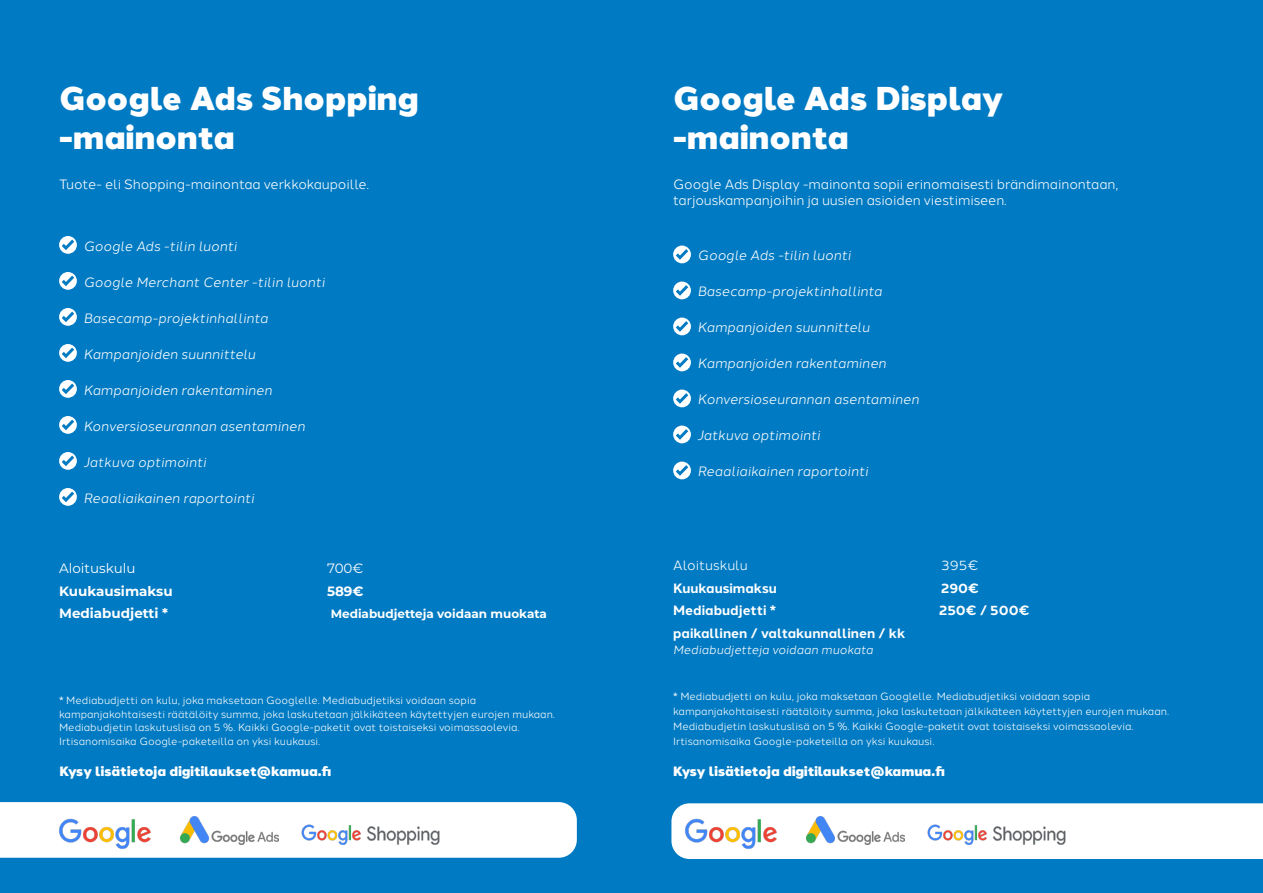
<style>
.page{position:relative;width:1263px;height:893px;background:#007ac2}
.page>*{position:absolute;margin:0;border:0;box-sizing:border-box;transform-origin:0 0}
.t1{font:900 33px/39px "Halcom";color:#fff}
.t2{font:italic 13.5px "Halcom";color:#fff}
.t3{font:13.5px/16.5px "Halcom";letter-spacing:-.01em;color:#fff}
.t4{font:900 13.5px "Halcom";color:#fff}
.t5{font:700 13.5px "Halcom";color:#fff}
.t6{font:700 13.5px "Montserrat";color:#fff}
.t7{font:13.5px "Montserrat";color:#fff}
.t8{font:700 12px "Montserrat";color:#fff}
.t9{font:italic 12px "Halcom";color:#fff}
.t10{font:10.5px/13.5px "Halcom";color:#fff}
</style>
<div class="page">
<div style="left:671px;top:803px;width:592px;height:56px;background:#fff"></div>
<div style="left:0;top:802px;width:577px;height:56px;background:#fff"></div>
<svg style="left:59px;top:236px;width:18px;height:18px"></svg>
<svg style="left:62px;top:240px;width:12px;height:10px"></svg>
<svg style="left:59px;top:272px;width:18px;height:18px"></svg>
<svg style="left:62px;top:276px;width:12px;height:10px"></svg>
<svg style="left:59px;top:308px;width:18px;height:18px"></svg>
<svg style="left:62px;top:312px;width:12px;height:10px"></svg>
<svg style="left:59px;top:344px;width:18px;height:18px"></svg>
<svg style="left:62px;top:348px;width:12px;height:10px"></svg>
<svg style="left:59px;top:380px;width:18px;height:18px"></svg>
<svg style="left:62px;top:384px;width:12px;height:10px"></svg>
<svg style="left:59px;top:416px;width:18px;height:18px"></svg>
<svg style="left:62px;top:420px;width:12px;height:10px"></svg>
<svg style="left:59px;top:452px;width:18px;height:18px"></svg>
<svg style="left:62px;top:456px;width:12px;height:10px"></svg>
<svg style="left:59px;top:488px;width:18px;height:18px"></svg>
<svg style="left:62px;top:492px;width:12px;height:10px"></svg>
<img style="left:57px;top:816px;width:96px;height:36px">
<img style="left:180px;top:816px;width:98px;height:29px">
<img style="left:302px;top:824px;width:137px;height:21px">
<div style="left:673px;top:246px;width:18px;height:17px;background:#fff;border-radius:50%"></div>
<svg style="left:676px;top:249px;width:12px;height:11px"></svg>
<div style="left:673px;top:282px;width:18px;height:17px;background:#fff;border-radius:50%"></div>
<svg style="left:676px;top:285px;width:12px;height:11px"></svg>
<div style="left:673px;top:318px;width:18px;height:17px;background:#fff;border-radius:50%"></div>
<svg style="left:676px;top:321px;width:12px;height:11px"></svg>
<div style="left:673px;top:354px;width:18px;height:17px;background:#fff;border-radius:50%"></div>
<svg style="left:676px;top:357px;width:12px;height:11px"></svg>
<div style="left:673px;top:390px;width:18px;height:17px;background:#fff;border-radius:50%"></div>
<svg style="left:676px;top:393px;width:12px;height:11px"></svg>
<div style="left:673px;top:426px;width:18px;height:17px;background:#fff;border-radius:50%"></div>
<svg style="left:676px;top:429px;width:12px;height:11px"></svg>
<div style="left:673px;top:462px;width:18px;height:17px;background:#fff;border-radius:50%"></div>
<svg style="left:676px;top:465px;width:12px;height:11px"></svg>
<img style="left:683px;top:816px;width:96px;height:36px">
<img style="left:806px;top:816px;width:98px;height:29px">
<img style="left:928px;top:824px;width:137px;height:21px">
<h1 class="t1" style="left:59px;top:77px;width:361px">Google Ads Shopping -mainonta</h1>
<p class="t3" style="left:59px;top:174px;width:312px">Tuote- eli Shopping-mainontaa verkkokaupoille.</p>
<p class="t2" style="left:83px;top:235px;width:155px">Google Ads -tilin luonti</p>
<p class="t2" style="left:83px;top:271px;width:243px">Google Merchant Center -tilin luonti</p>
<p class="t2" style="left:83px;top:307px;width:186px">Basecamp-projektinhallinta</p>
<p class="t2" style="left:83px;top:343px;width:174px">Kampanjoiden suunnittelu</p>
<p class="t2" style="left:83px;top:379px;width:190px">Kampanjoiden rakentaminen</p>
<p class="t2" style="left:83px;top:415px;width:223px">Konversioseurannan asentaminen</p>
<p class="t2" style="left:83px;top:451px;width:124px">Jatkuva optimointi</p>
<p class="t2" style="left:83px;top:487px;width:172px">Reaaliaikainen raportointi</p>
<p class="t7" style="left:59px;top:559px;width:78px">Aloituskulu</p>
<p class="t7" style="left:327px;top:559px;width:38px">700€</p>
<p class="t6" style="left:59px;top:581px;width:115px">Kuukausimaksu</p>
<p class="t6" style="left:327px;top:581px;width:38px">589€</p>
<p class="t6" style="left:59px;top:604px;width:111px">Mediabudjetti *</p>
<p class="t8" style="left:331px;top:605px;width:218px">Mediabudjetteja voidaan muokata</p>
<p class="t10" style="left:59px;top:693px;width:497px">* Mediabudjetti on kulu, joka maksetaan Googlelle. Mediabudjetiksi voidaan sopia kampanjakohtaisesti räätälöity summa, joka laskutetaan jälkikäteen käytettyjen eurojen mukaan.<br>Mediabudjetin laskutuslisä on 5 %. Kaikki Google-paketit ovat toistaiseksi voimassaolevia.<br>Irtisanomisaika Google-paketeilla on yksi kuukausi.</p>
<h1 class="t1" style="left:673px;top:77px;width:331px">Google Ads Display -mainonta</h1>
<p class="t3" style="left:673px;top:174px;width:447px">Google Ads Display -mainonta sopii erinomaisesti brändimainontaan, tarjouskampanjoihin ja uusien asioiden viestimiseen.</p>
<p class="t2" style="left:697px;top:245px;width:155px">Google Ads -tilin luonti</p>
<p class="t2" style="left:697px;top:281px;width:186px">Basecamp-projektinhallinta</p>
<p class="t2" style="left:697px;top:317px;width:174px">Kampanjoiden suunnittelu</p>
<p class="t2" style="left:697px;top:353px;width:190px">Kampanjoiden rakentaminen</p>
<p class="t2" style="left:697px;top:389px;width:223px">Konversioseurannan asentaminen</p>
<p class="t2" style="left:697px;top:425px;width:124px">Jatkuva optimointi</p>
<p class="t2" style="left:697px;top:461px;width:172px">Reaaliaikainen raportointi</p>
<p class="t3" style="left:673px;top:556px;width:76px">Aloituskulu</p>
<p class="t3" style="left:941px;top:556px;width:39px">395€</p>
<p class="t5" style="left:673px;top:577px;width:105px">Kuukausimaksu</p>
<p class="t5" style="left:941px;top:577px;width:39px">290€</p>
<p class="t5" style="left:673px;top:600px;width:105px">Mediabudjetti *</p>
<p class="t5" style="left:939px;top:600px;width:92px">250€ / 500€</p>
<p class="t5" style="left:673px;top:622px;width:234px">paikallinen / valtakunnallinen / kk</p>
<p class="t9" style="left:673px;top:641px;width:201px">Mediabudjetteja voidaan muokata</p>
<p class="t10" style="left:673px;top:687px;width:497px;line-height:15px">* Mediabudjetti on kulu, joka maksetaan Googlelle. Mediabudjetiksi voidaan sopia kampanjakohtaisesti räätälöity summa, joka laskutetaan jälkikäteen käytettyjen eurojen mukaan.<br>Mediabudjetin laskutuslisä on 5 %. Kaikki Google-paketit ovat toistaiseksi voimassaolevia.<br>Irtisanomisaika Google-paketeilla on yksi kuukausi.</p>
<p class="t4" style="left:60px;top:760px;width:273px">Kysy lisätietoja digitilaukset@kamua.fi</p>
<p class="t4" style="left:673px;top:760px;width:273px">Kysy lisätietoja digitilaukset@kamua.fi</p>
</div>
